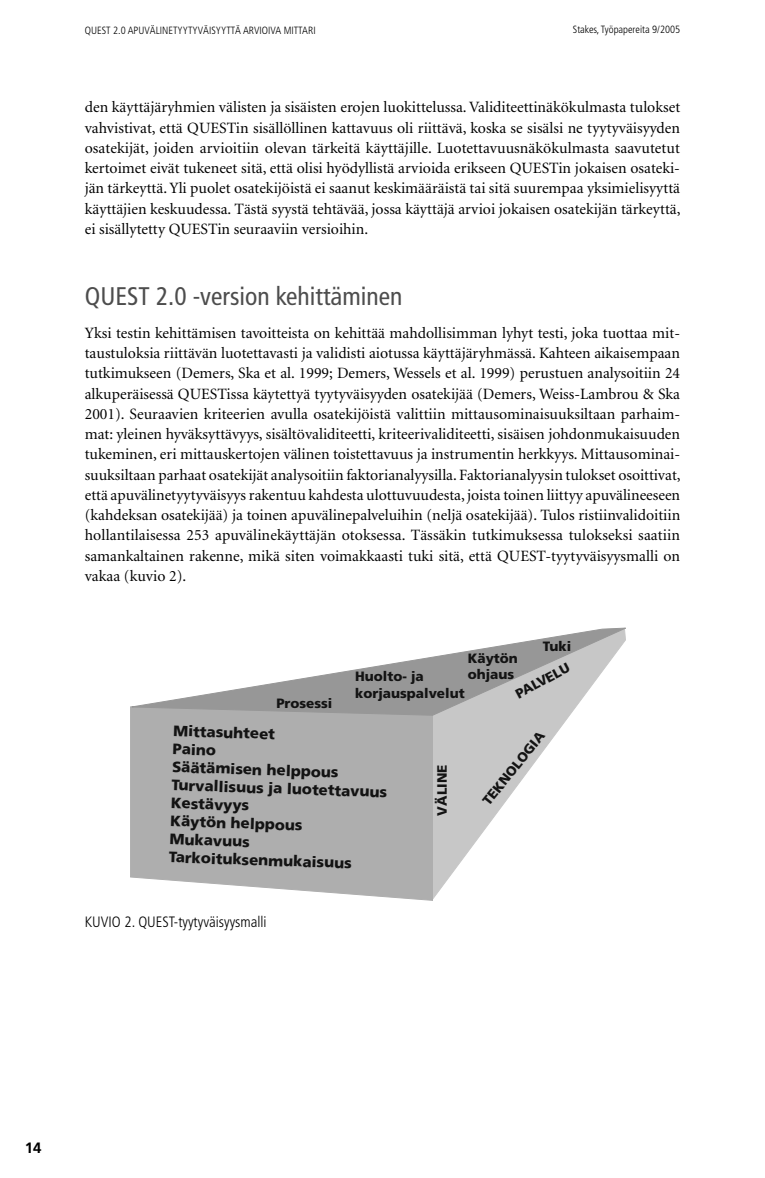
<style>
.page{position:relative;width:765px;height:1178px;background:#fff}
.page>*{position:absolute;margin:0;border:0;box-sizing:border-box;transform-origin:0 0}
.t1{font:condensed 25.5px "Frutiger";color:#4d4d4d}
.t2{font:15.75px/20.2px "Minion";color:#000;text-align:justify}
.t3{font:900 15px/18px "Frutiger";color:#131313}
.t4{font:300 condensed 15px "Frutiger";color:#000}
.t5{font:700 15px "Frutiger";color:#000}
.t6{font:900 13.5px/16.2px "Frutiger";color:#131313}
.t7{font:300 condensed 10.5px "Frutiger";color:#000}
</style>
<div class="page">
<svg style="left:433px;top:716px;width:136px;height:183px"></svg>
<div style="left:130px;top:707px;width:303px;height:194px;background:#aeaeae"></div>
<svg style="left:131px;top:628px;width:495px;height:88px"></svg>
<p class="t7" style="left:85px;top:26px;width:232px">QUEST 2.0 APUVÄLINETYYTYVÄISYYTTÄ ARVIOIVA MITTARI</p>
<p class="t7" style="left:573px;top:25px;width:109px">Stakes, Työpapereita 9/2005</p>
<p class="t2" style="left:85px;top:98px;width:597px">den käyttäjäryhmien välisten ja sisäisten erojen luokittelussa. Validiteettinäkökulmasta tulokset vahvistivat, että QUESTin sisällöllinen kattavuus oli riittävä, koska se sisälsi ne tyytyväisyyden osatekijät, joiden arvioitiin olevan tärkeitä käyttäjille. Luotettavuusnäkökulmasta saavutetut kertoimet eivät tukeneet sitä, että olisi hyödyllistä arvioida erikseen QUESTin jokaisen osateki&shy;jän tärkeyttä. Yli puolet osatekijöistä ei saanut keskimääräistä tai sitä suurempaa yksimielisyyttä käyttäjien keskuudessa. Tästä syystä tehtävää, jossa käyttäjä arvioi jokaisen osatekijän tärkeyttä, ei sisällytetty QUESTin seuraaviin versioihin.</p>
<h1 class="t1" style="left:85px;top:286px;width:319px">QUEST 2.0 -version kehittäminen</h1>
<p class="t2" style="left:85px;top:324px;width:597px">Yksi testin kehittämisen tavoitteista on kehittää mahdollisimman lyhyt testi, joka tuottaa mit&shy;taustuloksia riittävän luotettavasti ja validisti aiotussa käyttäjäryhmässä. Kahteen aikaisempaan tutkimukseen (Demers, Ska et al. 1999; Demers, Wessels et al. 1999) perustuen analysoitiin 24 alkuperäisessä QUESTissa käytettyä tyytyväisyyden osatekijää (Demers, Weiss-Lambrou &amp; Ska 2001). Seuraavien kriteerien avulla osatekijöistä valittiin mittausominaisuuksiltaan parhaim&shy;mat: yleinen hyväksyttävyys, sisältövaliditeetti, kriteerivaliditeetti, sisäisen johdonmukaisuuden tukeminen, eri mittauskertojen välinen toistettavuus ja instrumentin herkkyys. Mittausominai&shy;suuksiltaan parhaat osatekijät analysoitiin faktorianalyysilla. Faktorianalyysin tulokset osoittivat, että apuvälinetyytyväisyys rakentuu kahdesta ulottuvuudesta, joista toinen liittyy apuvälineeseen (kahdeksan osatekijää) ja toinen apuvälinepalveluihin (neljä osatekijää). Tulos ristiinvalidoitiin hollantilaisessa 253 apuvälinekäyttäjän otoksessa. Tässäkin tutkimuksessa tulokseksi saatiin samankaltainen rakenne, mikä siten voimakkaasti tuki sitä, että QUEST-tyytyväisyysmalli on vakaa (kuvio 2).</p>
<p class="t6" style="left:543px;top:639px;width:30px">Tuki</p>
<p class="t6" style="left:468px;top:651px;width:52px">Käytön ohjaus</p>
<p class="t6" style="left:513px;top:688px;width:61px;rotate:-28deg">PALVELU</p>
<p class="t6" style="left:480px;top:799px;width:92px;rotate:-51deg">TEKNOLOGIA</p>
<p class="t6" style="left:355px;top:670px;width:111px">Huolto- ja korjauspalvelut</p>
<p class="t6" style="left:276px;top:696px;width:58px">Prosessi</p>
<p class="t3" style="left:174px;top:723px;width:217px;rotate:2deg">Mittasuhteet<br>Paino<br>Säätämisen helppous<br>Turvallisuus ja luotettavuus<br>Kestävyys<br>Käytön helppous<br>Mukavuus<br>Tarkoituksenmukaisuus</p>
<p class="t6" style="left:435px;top:816px;width:53px;rotate:-90deg">VÄLINE</p>
<p class="t4" style="left:85px;top:915px;width:183px">KUVIO 2. QUEST-tyytyväisyysmalli</p>
<p class="t5" style="left:25px;top:1142px;width:18px">14</p>
</div>
